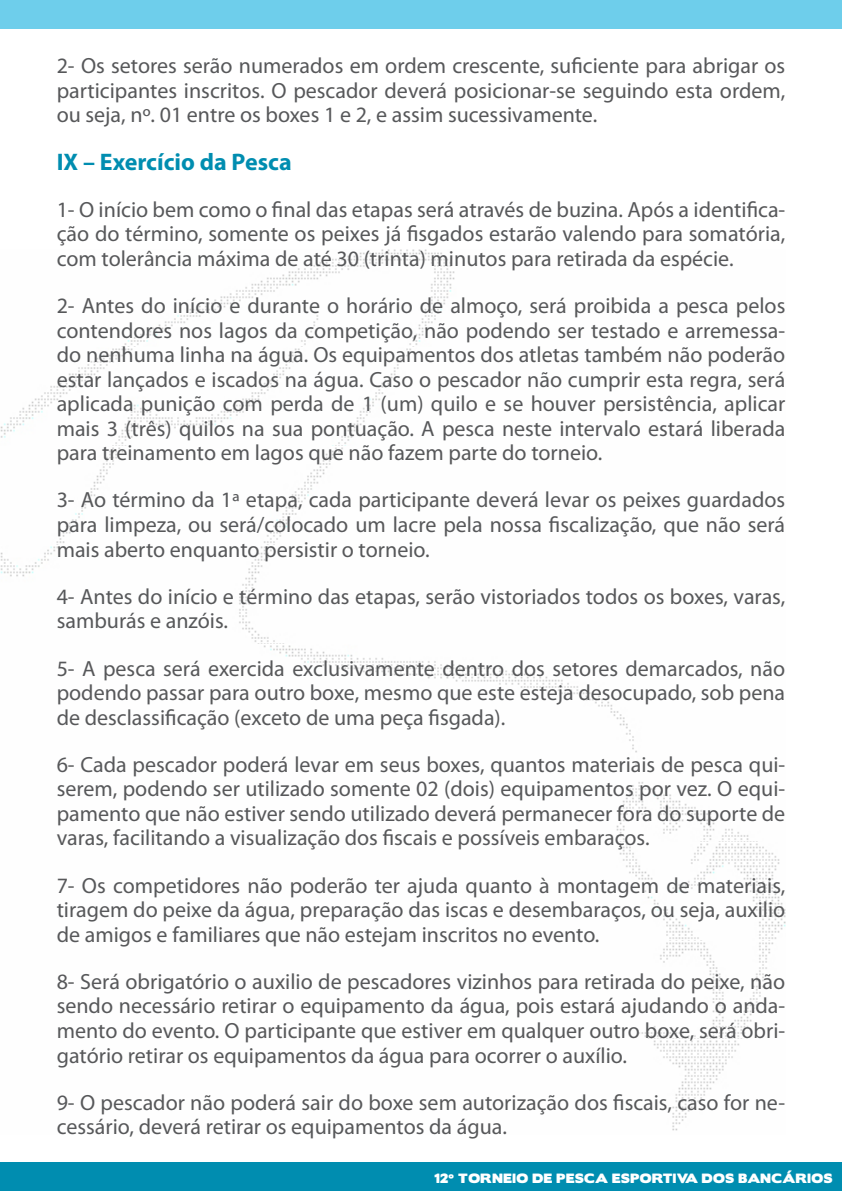
<style>
.page{position:relative;width:842px;height:1191px;background:#fff}
.page>*{position:absolute;margin:0;border:0;box-sizing:border-box;transform-origin:0 0}
.t1{font:700 24px "Myriad Pro";color:#008db0}
.t2{font:22px/24.6px "Myriad Pro";color:#57585a;text-align:justify}
.t3{font:12px "Boris Black Bloxx";letter-spacing:.04em;color:#fff}
</style>
<div class="page">
<div style="left:0;top:1162px;width:842px;height:29px;background:#008db0"></div>
<div style="left:0;top:0;width:842px;height:28px;background:#6eceeb"></div>
<img style="left:0;top:250px;width:785px;height:881px">
<p class="t2" style="left:57px;top:53px;width:730px">2- Os setores serão numerados em ordem crescente, suficiente para abrigar os participantes inscritos. O pescador deverá posicionar-se seguindo esta ordem, ou seja, nº. 01 entre os boxes 1 e 2, e assim sucessivamente.</p>
<p class="t1" style="left:57px;top:146px;width:236px">IX – Exercício da Pesca</p>
<p class="t2" style="left:57px;top:197px;width:730px">1- O início bem como o final das etapas será através de buzina. Após a identifica&shy;ção do término, somente os peixes já fisgados estarão valendo para somatória, com tolerância máxima de até 30 (trinta) minutos para retirada da espécie.</p>
<p class="t2" style="left:57px;top:293px;width:730px">2- Antes do início e durante o horário de almoço, será proibida a pesca pelos contendores nos lagos da competição, não podendo ser testado e arremessa&shy;do nenhuma linha na água. Os equipamentos dos atletas também não poderão estar lançados e iscados na água. Caso o pescador não cumprir esta regra, será aplicada punição com perda de 1 (um) quilo e se houver persistência, aplicar mais 3 (três) quilos na sua pontuação. A pesca neste intervalo estará liberada para treinamento em lagos que não fazem parte do torneio.</p>
<p class="t2" style="left:57px;top:487px;width:730px">3- Ao término da 1ª etapa, cada participante deverá levar os peixes guardados para limpeza, ou será/colocado um lacre pela nossa fiscalização, que não será mais aberto enquanto persistir o torneio.</p>
<p class="t2" style="left:57px;top:584px;width:730px">4- Antes do início e término das etapas, serão vistoriados todos os boxes, varas, samburás e anzóis.</p>
<p class="t2" style="left:57px;top:655px;width:730px">5- A pesca será exercida exclusivamente dentro dos setores demarcados, não podendo passar para outro boxe, mesmo que este esteja desocupado, sob pena de desclassificação (exceto de uma peça fisgada).</p>
<p class="t2" style="left:57px;top:751px;width:730px">6- Cada pescador poderá levar em seus boxes, quantos materiais de pesca qui&shy;serem, podendo ser utilizado somente 02 (dois) equipamentos por vez. O equi&shy;pamento que não estiver sendo utilizado deverá permanecer fora do suporte de varas, facilitando a visualização dos fiscais e possíveis embaraços.</p>
<p class="t2" style="left:57px;top:872px;width:730px">7- Os competidores não poderão ter ajuda quanto à montagem de materiais, tiragem do peixe da água, preparação das iscas e desembaraços, ou seja, auxilio de amigos e familiares que não estejam inscritos no evento.</p>
<p class="t2" style="left:57px;top:969px;width:730px">8- Será obrigatório o auxilio de pescadores vizinhos para retirada do peixe, não sendo necessário retirar o equipamento da água, pois estará ajudando o anda&shy;mento do evento. O participante que estiver em qualquer outro boxe, será obri&shy;gatório retirar os equipamentos da água para ocorrer o auxílio.</p>
<p class="t2" style="left:57px;top:1089px;width:730px">9- O pescador não poderá sair do boxe sem autorização dos fiscais, caso for ne&shy;cessário, deverá retirar os equipamentos da água.</p>
<p class="t3" style="left:434px;top:1168px;width:400px">12º TORNEIO DE PESCA ESPORTIVA DOS BANCÁRIOS</p>
</div>
